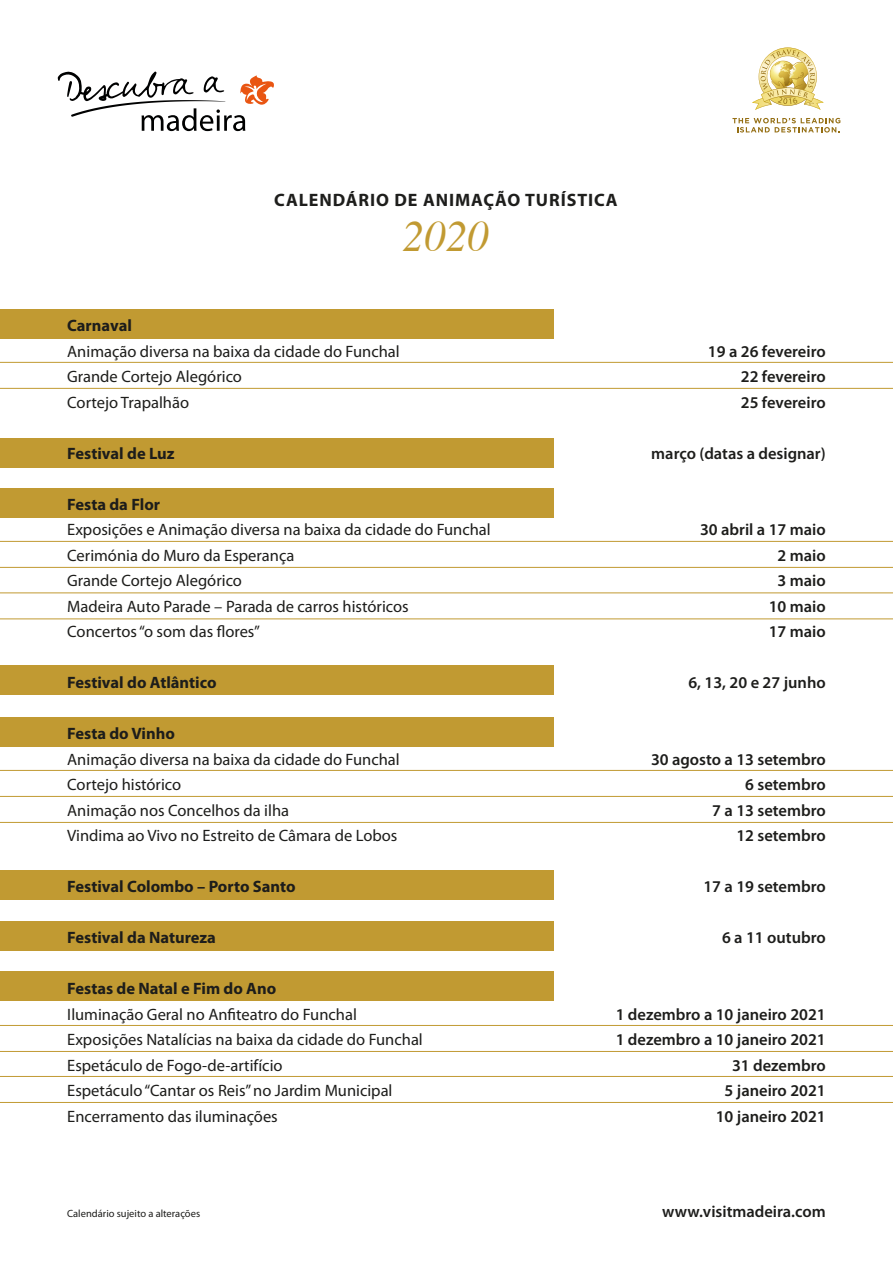
<style>
.page{position:relative;width:893px;height:1263px;background:#fff}
.page>*{position:absolute;margin:0;border:0;box-sizing:border-box;transform-origin:0 0}
.t1{font:italic 43.05px "Times";color:#c19a32}
.t2{font:700 18px "Myriad Pro";letter-spacing:.05em;color:#1e1e1c}
.t3{font:16.5px/25.5px "Myriad Pro";color:#1d1d1b}
.t4{font:600 16.5px/25.5px "Myriad Pro";color:#1d1d1b;text-align:right}
.t5{font:700 16.5px "Myriad Pro";color:#1d1d1b}
.t6{font:10.5px "Myriad Pro";color:#1d1d1b}
</style>
<div class="page">
<div style="left:0;top:310px;width:554px;height:29px;background:#c19a32"></div>
<div style="left:0;top:439px;width:554px;height:29px;background:#c19a32"></div>
<div style="left:0;top:489px;width:554px;height:29px;background:#c19a32"></div>
<div style="left:0;top:666px;width:554px;height:29px;background:#c19a32"></div>
<div style="left:0;top:718px;width:554px;height:29px;background:#c19a32"></div>
<div style="left:0;top:871px;width:554px;height:29px;background:#c19a32"></div>
<div style="left:0;top:922px;width:554px;height:29px;background:#c19a32"></div>
<div style="left:0;top:972px;width:554px;height:29px;background:#c19a32"></div>
<hr style="left:0;top:362px;width:893px;height:1px;background:#c19a32">
<hr style="left:0;top:388px;width:893px;height:1px;background:#c19a32">
<hr style="left:0;top:541px;width:893px;height:1px;background:#c19a32">
<hr style="left:0;top:567px;width:893px;height:1px;background:#c19a32">
<hr style="left:0;top:592px;width:893px;height:1px;background:#c19a32">
<hr style="left:0;top:618px;width:893px;height:1px;background:#c19a32">
<hr style="left:0;top:770px;width:893px;height:1px;background:#c19a32">
<hr style="left:0;top:796px;width:893px;height:1px;background:#c19a32">
<hr style="left:0;top:822px;width:893px;height:1px;background:#c19a32">
<hr style="left:0;top:1025px;width:893px;height:1px;background:#c19a32">
<hr style="left:0;top:1051px;width:893px;height:1px;background:#c19a32">
<hr style="left:0;top:1076px;width:893px;height:1px;background:#c19a32">
<hr style="left:0;top:1102px;width:893px;height:1px;background:#c19a32">
<svg style="left:732px;top:118px;width:108px;height:15px"></svg>
<svg style="left:58px;top:71px;width:216px;height:60px"></svg>
<svg style="left:752px;top:48px;width:72px;height:62px"></svg>
<p class="t2" style="left:274px;top:190px;width:345px">CALENDÁRIO DE ANIMAÇÃO TURÍSTICA</p>
<h1 class="t1" style="left:403px;top:199px;width:88px">2020</h1>
<p class="t5" style="left:67px;top:316px;width:66px">Carnaval</p>
<p class="t3" style="left:67px;top:339px;width:334px">Animação diversa na baixa da cidade do Funchal<br>Grande Cortejo Alegórico<br>Cortejo Trapalhão</p>
<p class="t5" style="left:67px;top:444px;width:109px">Festival de Luz</p>
<p class="t5" style="left:67px;top:495px;width:94px">Festa da Flor</p>
<p class="t3" style="left:67px;top:517px;width:425px">Exposições e Animação diversa na baixa da cidade do Funchal Cerimónia do Muro da Esperança<br>Grande Cortejo Alegórico<br>Madeira Auto Parade – Parada de carros históricos<br>Concertos “o som das flores”</p>
<p class="t5" style="left:67px;top:673px;width:151px">Festival do Atlântico</p>
<p class="t5" style="left:67px;top:724px;width:109px">Festa do Vinho</p>
<p class="t3" style="left:67px;top:747px;width:334px">Animação diversa na baixa da cidade do Funchal Cortejo histórico<br>Animação nos Concelhos da ilha<br>Vindima ao Vivo no Estreito de Câmara de Lobos</p>
<p class="t5" style="left:67px;top:877px;width:230px">Festival Colombo – Porto Santo</p>
<p class="t5" style="left:67px;top:928px;width:150px">Festival da Natureza</p>
<p class="t5" style="left:67px;top:979px;width:210px">Festas de Natal e Fim do Ano</p>
<p class="t3" style="left:67px;top:1002px;width:357px">Iluminação Geral no Anfiteatro do Funchal Exposições Natalícias na baixa da cidade do Funchal Espetáculo de Fogo-de-artifício<br>Espetáculo “Cantar os Reis” no Jardim Municipal Encerramento das iluminações</p>
<p class="t6" style="left:67px;top:1208px;width:134px">Calendário sujeito a alterações</p>
<p class="t4" style="left:741px;top:339px;width:86px;text-align:justify;text-indent:-33px">19 a 26 fevereiro 22 fevereiro 25 fevereiro</p>
<p class="t4" style="left:651px;top:441px;width:176px">março (datas a designar)</p>
<p class="t4" style="left:700px;top:517px;width:127px">30 abril a 17 maio<br>2 maio<br>3 maio<br>10 maio<br>17 maio</p>
<p class="t4" style="left:688px;top:670px;width:139px">6, 13, 20 e 27 junho</p>
<p class="t4" style="left:651px;top:746px;width:176px">30 agosto a 13 setembro<br>6 setembro<br>7 a 13 setembro<br>12 setembro</p>
<p class="t4" style="left:703px;top:874px;width:124px">17 a 19 setembro</p>
<p class="t4" style="left:722px;top:925px;width:105px">6 a 11 outubro</p>
<p class="t4" style="left:616px;top:1001px;width:212px">1 dezembro a 10 janeiro 2021<br>1 dezembro a 10 janeiro 2021<br>31 dezembro<br>5 janeiro 2021<br>10 janeiro 2021</p>
<p class="t4" style="left:662px;top:1199px;width:165px">www.visitmadeira.com</p>
</div>
